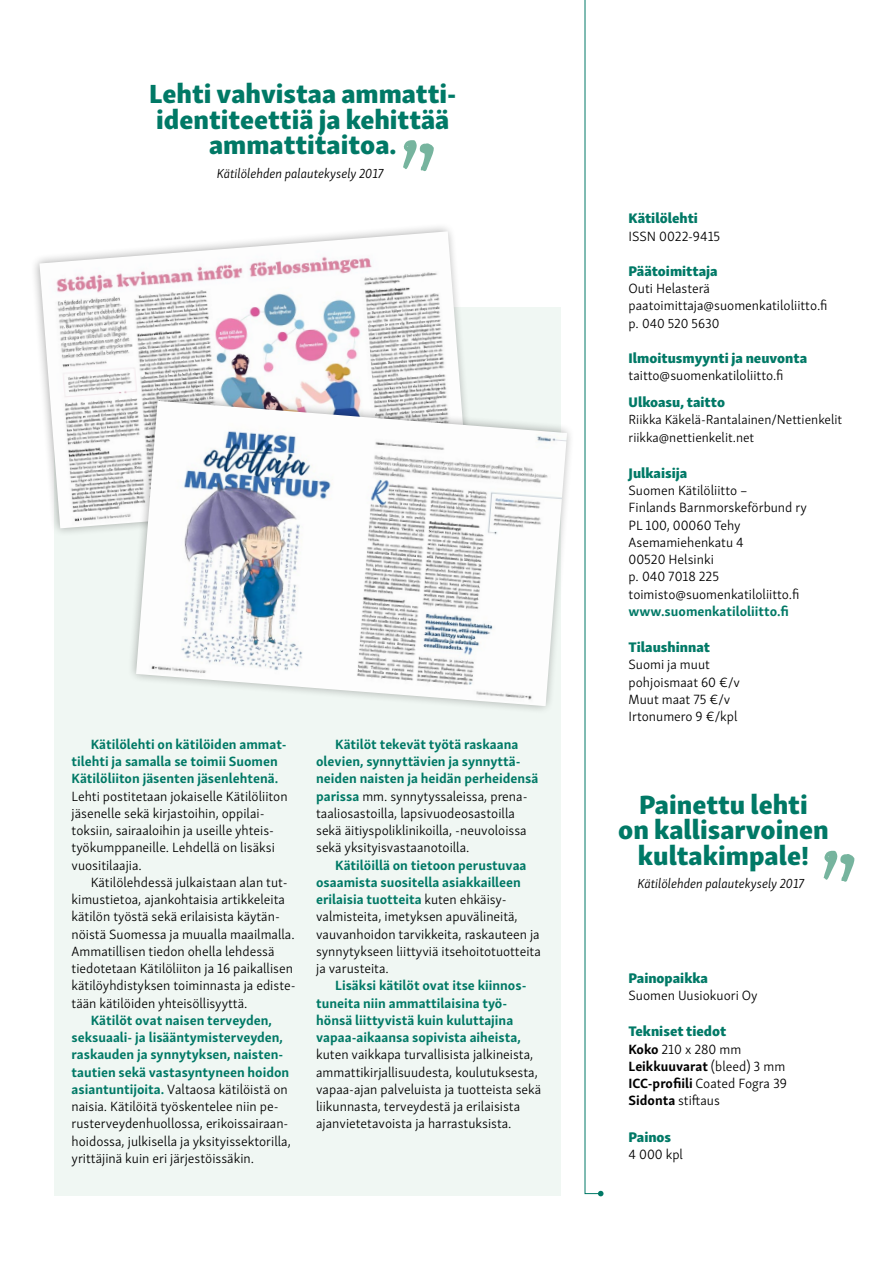
<style>
.page{position:relative;width:893px;height:1263px;background:#fff}
.page>*{position:absolute;margin:0;border:0;box-sizing:border-box;transform-origin:0 0}
.äläys_tpun{font:27px/25.5px "Skolar Sans Latn Eb";color:#007966;text-align:center}
.väliotsikko{font:14.25px "Skolar Sans Latn Eb";color:#007966}
.laatikko_sis{font:300 13.8px/17.2px "Skolar Sans Latn";color:#000}
.laatikko{font:300 13.8px "Skolar Sans Latn";color:#000}
.laatikko-2{font:700 13.8px "Skolar Sans Latn";color:#007966}
.laatikko-3{font:700 13.8px "Skolar Sans Latn";color:#000}
.laatikko-4{font:300 13.5px "Skolar Sans Latn";color:#000}
.kirjoittajafaktat{font:italic 300 13.5px "Skolar Sans Latn";color:#000}
.s1{font-weight:700;color:#007966}
.s2{font-size:13.8px}
.s3{font-weight:700}
.s4{font-weight:300}
</style>
<div class="page">
<div style="left:54px;top:308px;width:506px;height:888px;background:#f0f7f3"></div>
<svg style="left:584px;top:0;width:240px;height:1194px"></svg>
<svg style="left:598px;top:1191px;width:5px;height:5px"></svg>
<svg style="left:403px;top:140px;width:31px;height:31px"></svg>
<svg style="left:824px;top:850px;width:31px;height:32px"></svg>
<img style="left:39px;top:231px;width:430px;height:297px">
<svg style="left:126px;top:390px;width:445px;height:327px"></svg>
<img style="left:136px;top:401px;width:431px;height:305px">
<p class="äläys_tpun" style="left:149px;top:78px;width:309px">Lehti vahvistaa ammatti&shy;identiteettiä ja kehittää ammattitaitoa.</p>
<p class="kirjoittajafaktat" style="left:217px;top:163px;width:168px">Kätilölehden palautekysely 2017</p>
<p class="laatikko_sis" style="left:72px;top:734px;width:218px;text-indent:19px"><span class="s1">Kätilölehti on kätilöiden ammat&shy;tilehti ja samalla se toimii Suomen Kätilöliiton jäsenten jäsenlehtenä.<br></span>Lehti postitetaan jokaiselle Kätilöliiton jäsenelle sekä kirjastoihin, oppilai&shy;toksiin, sairaaloihin ja useille yhteis&shy;työkumppaneille. Lehdellä on lisäksi vuositilaajia.</p>
<p class="laatikko_sis" style="left:72px;top:872px;width:226px;text-indent:19px">Kätilölehdessä julkaistaan alan tut&shy;kimustietoa, ajankohtaisia artikkeleita kätilön työstä sekä erilaisista käytän&shy;nöistä Suomessa ja muualla maailmalla.<br>Ammatillisen tiedon ohella lehdessä tiedotetaan Kätilöliiton ja 16 paikallisen kätilöyhdistyksen toiminnasta ja ediste&shy;tään kätilöiden yhteisöllisyyttä.</p>
<p class="laatikko_sis" style="left:72px;top:1010px;width:221px;text-indent:19px"><span class="s1">Kätilöt ovat naisen terveyden, seksuaali- ja lisääntymisterveyden, raskauden ja synnytyksen, naisten&shy;tautien sekä vastasyntyneen hoidon asiantuntijoita.</span> Valtaosa kätilöistä on naisia. Kätilöitä työskentelee niin pe&shy;rusterveydenhuollossa, erikoissairaan&shy;hoidossa, julkisella ja yksityissektorilla, yrittäjinä kuin eri järjestöissäkin.</p>
<p class="laatikko_sis" style="left:316px;top:734px;width:224px;text-indent:19px"><span class="s1">Kätilöt tekevät työtä raskaana olevien, synnyttävien ja synnyttä&shy;neiden naisten ja heidän perheidensä parissa</span> mm. synnytyssaleissa, prena&shy;taaliosastoilla, lapsivuodeosastoilla sekä äitiyspoliklinikoilla, -neuvoloissa sekä yksityisvastaanotoilla.</p>
<p class="laatikko_sis" style="left:316px;top:855px;width:226px;text-indent:19px"><span class="s1">Kätilöillä on tietoon perustuvaa osaamista suositella asiakkailleen erilaisia tuotteita</span> kuten ehkäisy&shy;valmisteita, imetyksen apuvälineitä, vauvanhoidon tarvikkeita, raskauteen ja synnytykseen liittyviä itsehoitotuotteita ja varusteita.</p>
<p class="laatikko_sis" style="left:316px;top:976px;width:227px;text-indent:19px"><span class="s1">Lisäksi kätilöt ovat itse kiinnos&shy;tuneita niin ammattilaisina työ&shy;hönsä liittyvistä kuin kuluttajina vapaa-aikaansa sopivista aiheista, </span>kuten vaikkapa turvallisista jalkineista, ammattikirjallisuudesta, koulutuksesta, vapaa-ajan palveluista ja tuotteista sekä liikunnasta, terveydestä ja erilaisista ajanvietetavoista ja harrastuksista.</p>
<p class="väliotsikko" style="left:629px;top:206px;width:71px">Kätilölehti</p>
<p class="laatikko" style="left:629px;top:226px;width:93px">ISSN 0022-9415</p>
<p class="väliotsikko" style="left:629px;top:259px;width:91px">Päätoimittaja</p>
<p class="laatikko" style="left:629px;top:278px;width:83px">Outi Helasterä</p>
<p class="laatikko" style="left:629px;top:296px;width:200px">paatoimittaja@suomenkatiloliitto.fi</p>
<p class="laatikko-4" style="left:629px;top:313px;width:92px"><span class="s2">p.</span> 040 520 5630</p>
<p class="väliotsikko" style="left:629px;top:346px;width:180px">Ilmoitusmyynti ja neuvonta</p>
<p class="laatikko" style="left:629px;top:365px;width:156px">taitto@suomenkatiloliitto.fi</p>
<p class="väliotsikko" style="left:629px;top:390px;width:98px">Ulkoasu, taitto</p>
<p class="laatikko-4" style="left:629px;top:410px;width:215px">Riikka Käkelä-Rantalainen/Nettienkelit</p>
<p class="laatikko-4" style="left:629px;top:427px;width:127px">riikka@nettienkelit.net</p>
<p class="väliotsikko" style="left:629px;top:461px;width:60px">Julkaisija</p>
<p class="laatikko" style="left:629px;top:480px;width:121px">Suomen Kätilöliitto –</p>
<p class="laatikko" style="left:629px;top:497px;width:180px">Finlands Barnmorskeförbund ry</p>
<p class="laatikko" style="left:629px;top:515px;width:114px">PL 100, 00060 Tehy</p>
<p class="laatikko" style="left:629px;top:532px;width:117px">Asemamiehenkatu 4</p>
<p class="laatikko" style="left:629px;top:549px;width:87px">00520 Helsinki</p>
<p class="laatikko" style="left:629px;top:566px;width:92px">p. 040 7018 225</p>
<p class="laatikko" style="left:629px;top:584px;width:172px">toimisto@suomenkatiloliitto.fi</p>
<p class="laatikko-2" style="left:629px;top:600px;width:162px">www.suomenkatiloliitto.fi</p>
<p class="väliotsikko" style="left:629px;top:635px;width:83px">Tilaushinnat</p>
<p class="laatikko" style="left:629px;top:654px;width:83px">Suomi ja muut</p>
<p class="laatikko" style="left:629px;top:672px;width:113px">pohjoismaat 60 €/v</p>
<p class="laatikko" style="left:629px;top:689px;width:103px">Muut maat 75 €/v</p>
<p class="laatikko" style="left:629px;top:706px;width:110px">Irtonumero 9 €/kpl</p>
<p class="äläys_tpun" style="left:618px;top:789px;width:212px">Painettu lehti<br>on kallisarvoinen kultakimpale!</p>
<p class="kirjoittajafaktat" style="left:638px;top:874px;width:168px">Kätilölehden palautekysely 2017</p>
<p class="väliotsikko" style="left:629px;top:966px;width:81px">Painopaikka</p>
<p class="laatikko" style="left:629px;top:985px;width:131px">Suomen Uusiokuori Oy</p>
<p class="väliotsikko" style="left:629px;top:1019px;width:99px">Tekniset tiedot</p>
<p class="laatikko" style="left:629px;top:1038px;width:114px"><span class="s3">Koko</span> 210 x 280 mm</p>
<p class="laatikko-3" style="left:629px;top:1055px;width:158px">Leikkuuvarat <span class="s4">(bleed) 3 mm</span></p>
<p class="laatikko" style="left:629px;top:1073px;width:160px"><span class="s3">ICC-profiili</span> Coated Fogra 39</p>
<p class="laatikko" style="left:629px;top:1090px;width:93px"><span class="s3">Sidonta</span> stiftaus</p>
<p class="väliotsikko" style="left:629px;top:1124px;width:44px">Painos</p>
<p class="laatikko" style="left:629px;top:1144px;width:56px">4 000 kpl</p>
</div>
